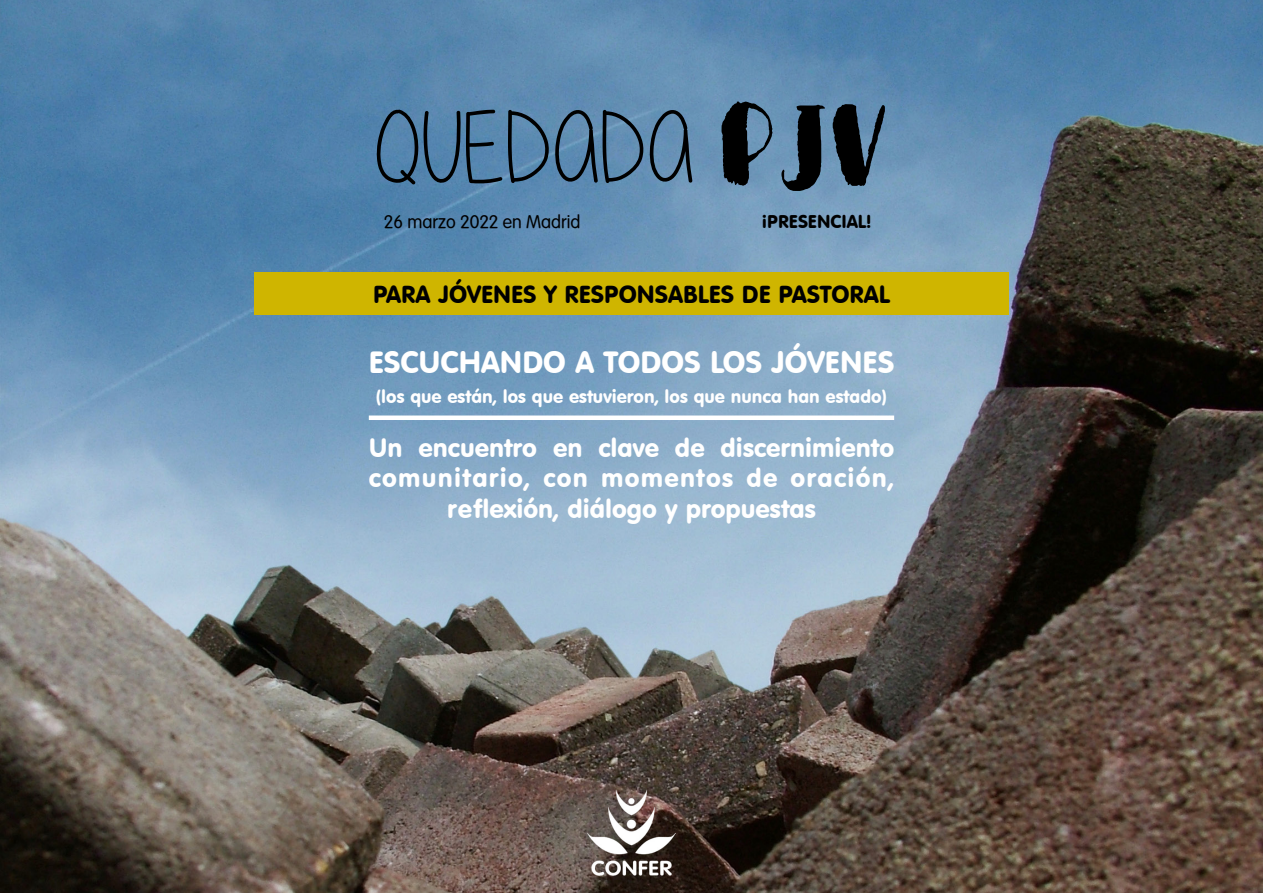
<style>
.page{position:relative;width:1263px;height:893px;background:#fff}
.page>*{position:absolute;margin:0;border:0;box-sizing:border-box;transform-origin:0 0}
.t1{font:100.5px "Alittlesunshine";color:#000}
.t2{font:30px "VAG Rounded BT";color:#fff}
.t3{font:25.5px/30.6px "VAG Rounded BT";color:#fff;text-align:center}
.t4{font:24px "VAG Rounded BT";color:#000}
.t5{font:18px "VAG Rounded BT";color:#fff}
.t6{font:18px "VAG Rounded Lt Normal";color:#000}
.t7{font:18px "VAG Rounded BT";color:#000}
.s1{font-family:"Plum Brush Script Demo";font-size:90px}
</style>
<div class="page">
<img style="left:0;top:0;width:1263px;height:893px">
<div style="left:254px;top:272px;width:755px;height:43px;background:#cfb500"></div>
<div style="left:369px;top:415px;width:525px;height:5px;background:#fff"></div>
<img style="left:588px;top:790px;width:87px;height:86px">
<h1 class="t1" style="left:374px;top:95px;width:517px">QUEDADA <span class="s1">PJV</span></h1>
<p class="t6" style="left:384px;top:211px;width:198px">26 marzo 2022 en Madrid</p>
<p class="t7" style="left:762px;top:210px;width:111px">¡PRESENCIAL!</p>
<p class="t4" style="left:373px;top:279px;width:518px">PARA JÓVENES Y RESPONSABLES DE PASTORAL</p>
<p class="t2" style="left:369px;top:343px;width:527px">ESCUCHANDO A TODOS LOS JÓVENES</p>
<p class="t5" style="left:375px;top:385px;width:513px">(los que están, los que estuvieron, los que nunca han estado)</p>
<p class="t3" style="left:369px;top:432px;width:527px">Un encuentro en clave de discernimiento comunitario, con momentos de oración, reflexión, diálogo y propuestas</p>
</div>
